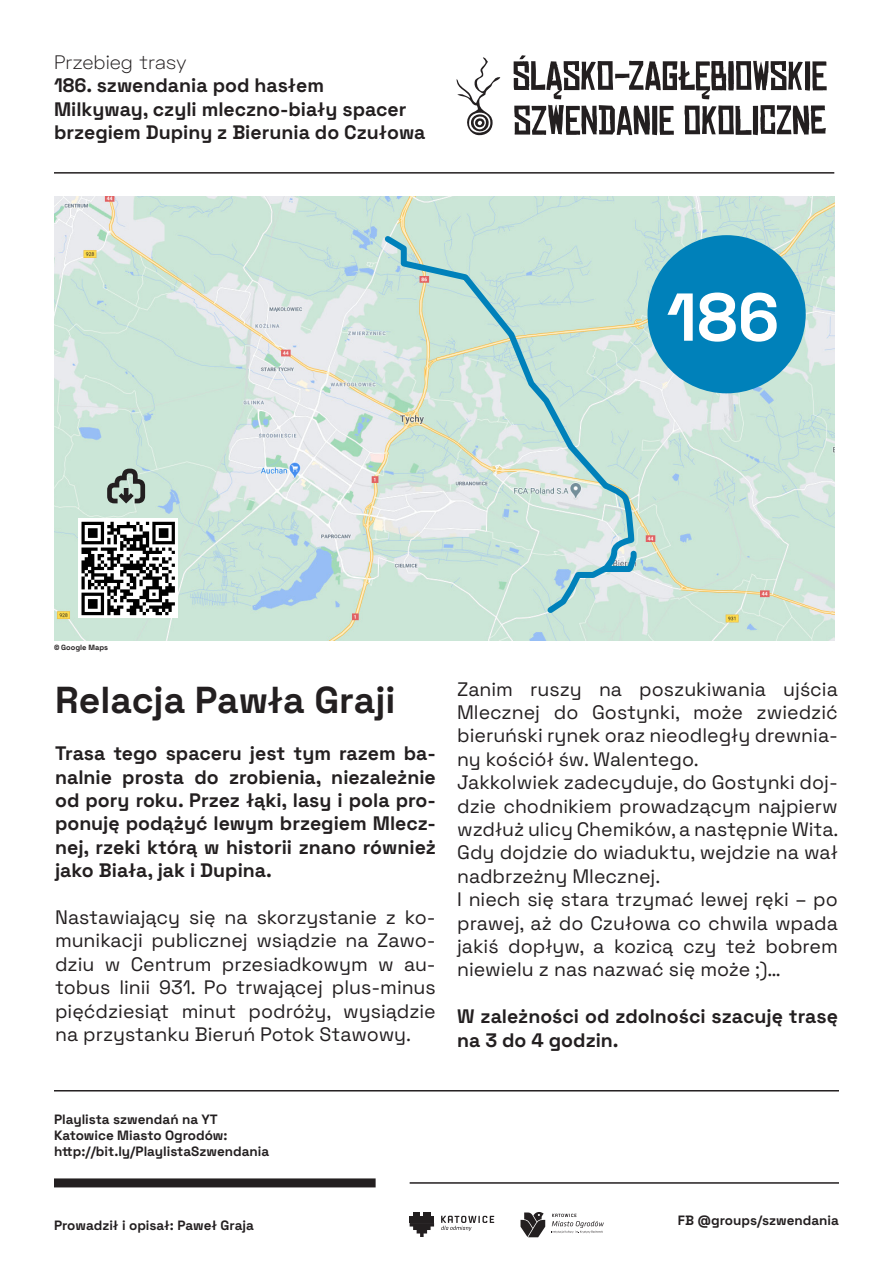
<style>
.page{position:relative;width:893px;height:1263px;background:#fff}
.page>*{position:absolute;margin:0;border:0;box-sizing:border-box;transform-origin:0 0}
.t1{font:700 67.5px "Space Grotesk";color:#fff}
.t2{font:700 37.5px "Space Grotesk";color:#231f20}
.t3{font:19.5px/23.4px "Space Grotesk";color:#231f20;text-align:justify}
.t4{font:700 19.5px/23.4px "Space Grotesk";color:#231f20}
.t5{font:300 19.5px "Space Grotesk";color:#231f20}
.t6{font:700 13.5px "Space Grotesk";color:#231f20}
.t7{font:700 7.5px "Space Grotesk";color:#231f20}
</style>
<div class="page">
<svg style="left:514px;top:105px;width:312px;height:30px"></svg>
<svg style="left:514px;top:55px;width:313px;height:44px"></svg>
<img style="left:54px;top:197px;width:780px;height:443px">
<svg style="left:456px;top:57px;width:44px;height:79px"></svg>
<svg style="left:107px;top:469px;width:38px;height:34px"></svg>
<svg style="left:552px;top:1214px;width:51px;height:19px"></svg>
<svg style="left:520px;top:1212px;width:25px;height:25px"></svg>
<svg style="left:410px;top:1212px;width:24px;height:25px"></svg>
<svg style="left:441px;top:1216px;width:53px;height:15px"></svg>
<hr style="left:54px;top:1090px;width:785px;height:1px;background:#231f20">
<hr style="left:410px;top:1182px;width:429px;height:2px;background:#231f20">
<div style="left:54px;top:1178px;width:322px;height:9px;background:#231f20"></div>
<hr style="left:54px;top:172px;width:780px;height:2px;background:#231f20">
<div style="left:647px;top:235px;width:159px;height:158px;background:#0081ba;border-radius:50%"></div>
<div style="left:78px;top:518px;width:100px;height:100px;background:#fff"></div>
<svg style="left:81px;top:522px;width:94px;height:93px"></svg>
<svg style="left:380px;top:231px;width:257px;height:387px;background:#c8e1d7"></svg>
<svg style="left:599px;top:548px;width:41px;height:27px"></svg>
<p class="t5" style="left:54px;top:49px;width:134px">Przebieg trasy</p>
<p class="t4" style="left:54px;top:72px;width:271px">186. szwendania pod hasłem</p>
<p class="t4" style="left:54px;top:96px;width:373px">Milkyway, czyli mleczno-biały spacer brzegiem Dupiny z Bierunia do Czułowa</p>
<p class="t1" style="left:667px;top:264px;width:114px">186</p>
<p class="t7" style="left:54px;top:642px;width:56px">© Google Maps</p>
<p class="t2" style="left:55px;top:671px;width:342px">Relacja Pawła Graji</p>
<p class="t4" style="left:55px;top:740px;width:382px;text-align:justify">Trasa tego spaceru jest tym razem ba&shy;nalnie prosta do zrobienia, niezależnie od pory roku. Przez łąki, lasy i pola pro&shy;ponuję podążyć lewym brzegiem Mlecz&shy;nej, rzeki którą w historii znano również jako Biała, jak i Dupina.</p>
<p class="t3" style="left:55px;top:904px;width:382px">Nastawiający się na skorzystanie z ko&shy;munikacji publicznej wsiądzie na Zawo&shy;dziu w Centrum przesiadkowym w au&shy;tobus linii 931. Po trwającej plus-minus pięćdziesiąt minut podróży, wysiądzie na przystanku Bieruń Potok Stawowy.</p>
<p class="t3" style="left:457px;top:676px;width:382px">Zanim ruszy na poszukiwania ujścia Mlecznej do Gostynki, może zwiedzić bieruński rynek oraz nieodległy drewnia&shy;ny kościół św. Walentego.</p>
<p class="t3" style="left:457px;top:769px;width:383px">Jakkolwiek zadecyduje, do Gostynki doj&shy;dzie chodnikiem prowadzącym najpierw wzdłuż ulicy Chemików, a następnie Wita.</p>
<p class="t3" style="left:457px;top:840px;width:382px">Gdy dojdzie do wiaduktu, wejdzie na wał nadbrzeżny Mlecznej.</p>
<p class="t3" style="left:457px;top:886px;width:382px">I niech się stara trzymać lewej ręki – po prawej, aż do Czułowa co chwila wpada jakiś dopływ, a kozicą czy też bobrem niewielu z nas nazwać się może ;)…</p>
<p class="t4" style="left:457px;top:1003px;width:382px">W zależności od zdolności szacuję trasę na 3 do 4 godzin.</p>
<p class="t6" style="left:54px;top:1108px;width:165px">Playlista szwendań na YT</p>
<p class="t6" style="left:54px;top:1124px;width:175px">Katowice Miasto Ogrodów:</p>
<p class="t6" style="left:54px;top:1140px;width:217px">http://bit.ly/PlaylistaSzwendania</p>
<p class="t6" style="left:54px;top:1214px;width:201px">Prowadził i opisał: Paweł Graja</p>
<p class="t6" style="left:678px;top:1210px;width:163px">FB @groups/szwendania</p>
</div>
